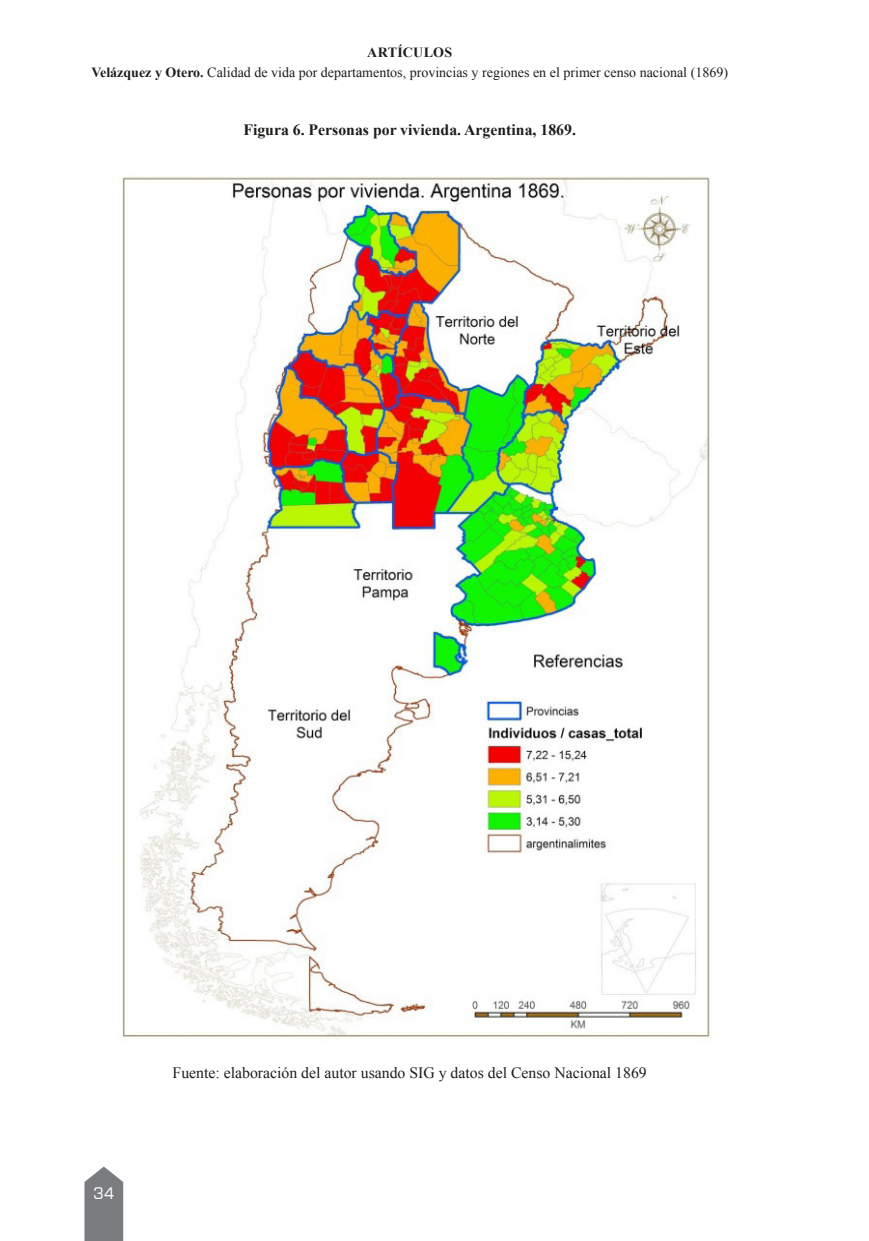
<style>
.page{position:relative;width:869px;height:1241px;background:#fff}
.page>*{position:absolute;margin:0;border:0;box-sizing:border-box;transform-origin:0 0}
.t1{font:15.75px "Times New Roman";color:#1d1d1b}
.t2{font:700 15.75px "Times New Roman";color:#1d1d1b}
.t3{font:15.75px "Square 721 BT";color:#fff}
.t4{font:14px/20.5px "Times New Roman";color:#1d1d1b;text-align:center}
.s1{font-weight:700}
</style>
<div class="page">
<svg style="left:84px;top:1166px;width:39px;height:74px;background:#8b8b8e"></svg>
<img style="left:122px;top:176px;width:589px;height:865px">
<p class="t4" style="left:91px;top:41px;width:638px"><span class="s1">ARTÍCULOS<br>Velázquez y Otero.</span> Calidad de vida por departamentos, provincias y regiones en el primer censo nacional (1869)</p>
<p class="t2" style="left:243px;top:119px;width:334px">Figura 6. Personas por vivienda. Argentina, 1869.</p>
<p class="t3" style="left:93px;top:1183px;width:23px">34</p>
<p class="t1" style="left:172px;top:1061px;width:475px">Fuente: elaboración del autor usando SIG y datos del Censo Nacional 1869</p>
</div>
